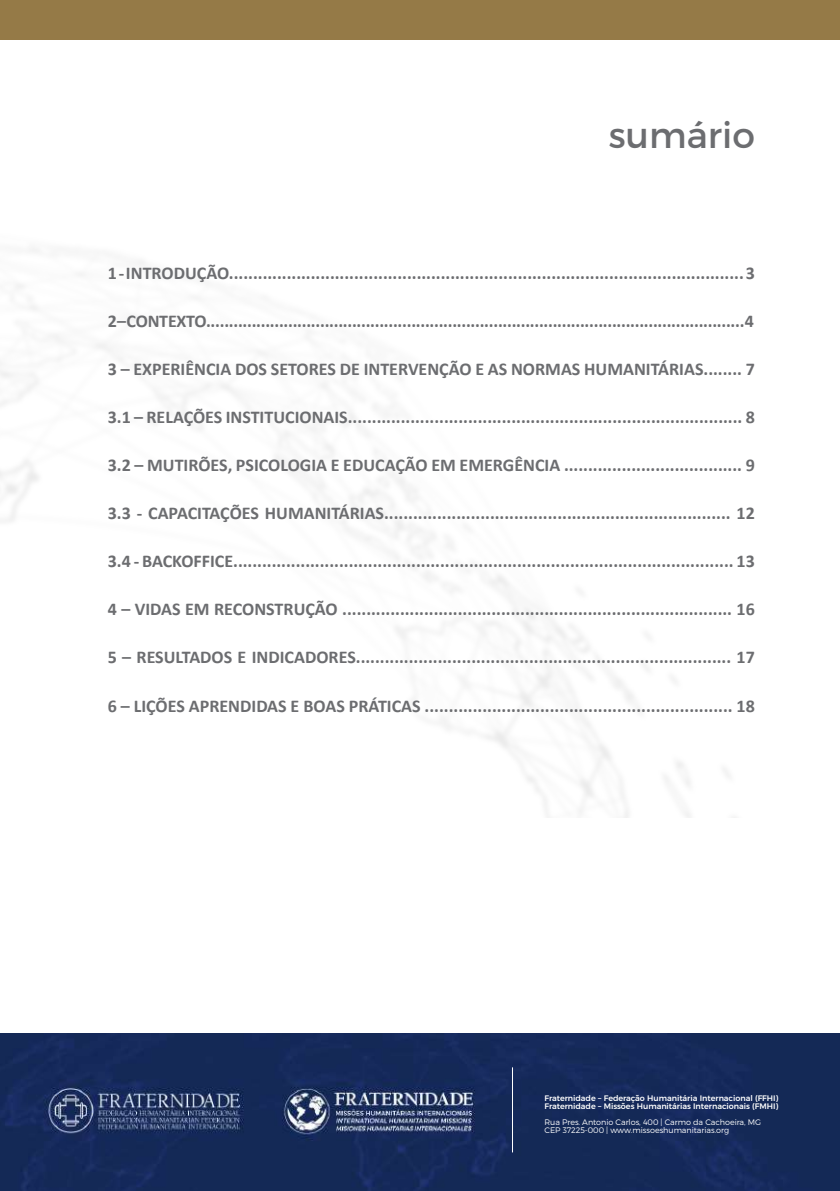
<style>
.page{position:relative;width:840px;height:1191px;background:#fff}
.page>*{position:absolute;margin:0;border:0;box-sizing:border-box;transform-origin:0 0}
.t1{font:36px "Montserrat";color:#6c6d70}
.t2{font:700 18px "Calibri";color:#6c6d70}
.t3{font:500 8px/8px "Montserrat";letter-spacing:-.005em;color:#fff}
.t4{font:300 8px/8px "Montserrat";letter-spacing:-.005em;color:#fff}
</style>
<div class="page">
<img style="left:0;top:1033px;width:839px;height:158px">
<hr style="left:511px;top:1067px;width:1px;height:85px;background:#fff">
<div style="left:0;top:0;width:839px;height:40px;background:#957a47"></div>
<h1 class="t1" style="left:608px;top:113px;width:147px">sumário</h1>
<p class="t2" style="left:108px;top:262px;width:648px">1 - INTRODUÇÃO........................................................................................................... 3</p>
<p class="t2" style="left:108px;top:310px;width:647px">2 – CONTEXTO...................................................................................................................... 4</p>
<p class="t2" style="left:108px;top:358px;width:648px">3 – EXPERIÊNCIA DOS SETORES DE INTERVENÇÃO E AS NORMAS HUMANITÁRIAS........ 7</p>
<p class="t2" style="left:108px;top:406px;width:648px">3.1 – RELAÇÕES INSTITUCIONAIS.................................................................................. 8</p>
<p class="t2" style="left:108px;top:454px;width:648px">3.2 – MUTIRÕES, PSICOLOGIA E EDUCAÇÃO EM EMERGÊNCIA ..................................... 9</p>
<p class="t2" style="left:108px;top:502px;width:648px">3.3 - CAPACITAÇÕES HUMANITÁRIAS........................................................................ 12</p>
<p class="t2" style="left:108px;top:550px;width:648px">3.4 - BACKOFFICE........................................................................................................ 13</p>
<p class="t2" style="left:108px;top:598px;width:648px">4 – VIDAS EM RECONSTRUÇÃO ................................................................................. 16</p>
<p class="t2" style="left:108px;top:646px;width:648px">5 – RESULTADOS E INDICADORES.............................................................................. 17</p>
<p class="t2" style="left:108px;top:694px;width:648px">6 – LIÇÕES APRENDIDAS E BOAS PRÁTICAS ................................................................ 18</p>
<p class="t3" style="left:544px;top:1093px;width:235px">Fraternidade – Federação Humanitária Internacional (FFHI)<br>Fraternidade – Missões Humanitárias Internacionais (FMHI)</p>
<p class="t4" style="left:544px;top:1118px;width:218px">Rua Pres. Antonio Carlos, 400 | Carmo da Cachoeira, MG<br>CEP 37225-000 | www.missoeshumanitarias.org</p>
</div>
